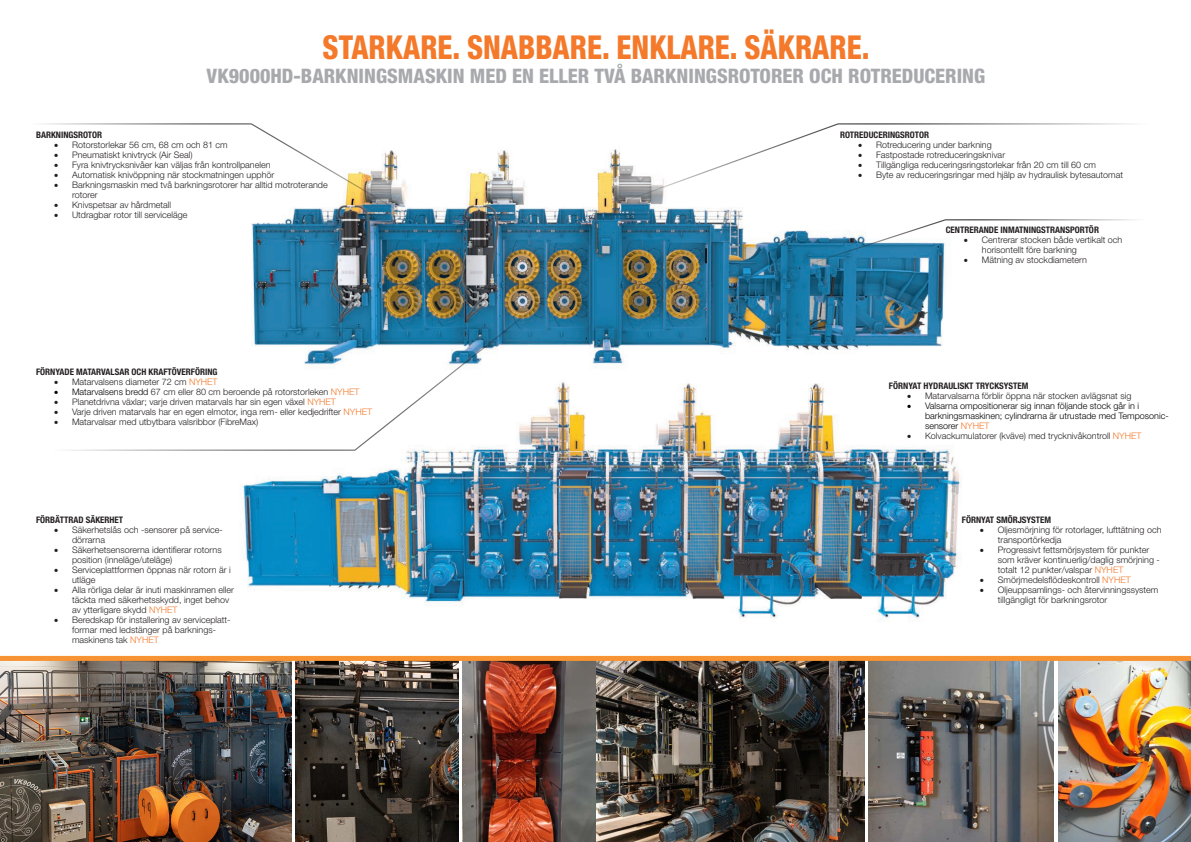
<style>
.page{position:relative;width:1191px;height:842px;background:#fff}
.page>*{position:absolute;margin:0;border:0;box-sizing:border-box;transform-origin:0 0}
.Pääotsikko{font:800 condensed 33px "Helvetica Neue LT Pro";color:#f4792a;scale:.91 1}
.t1{font:800 condensed 20px "Helvetica Neue LT Pro";color:#a8a9ad}
.t2{font:300 9px/10px "Helvetica Neue LT Pro";color:#231f20}
.t3{font:700 condensed 9px "Helvetica Neue LT Pro";color:#231f20}
.t4{font:300 9px/10px "Helvetica Neue LT Pro";color:#000}
.s1{color:#f4792a}
.s2{color:#000}
</style>
<div class="page">
<img style="left:251px;top:150px;width:694px;height:217px">
<img style="left:164px;top:383px;width:862px;height:315px">
<img style="left:1058px;top:661px;width:133px;height:181px">
<img style="left:462px;top:661px;width:403px;height:181px">
<img style="left:868px;top:661px;width:186px;height:181px">
<img style="left:0;top:661px;width:291px;height:181px">
<img style="left:68px;top:258px;width:528px;height:193px">
<svg style="left:43px;top:123px;width:380px;height:103px"></svg>
<svg style="left:601px;top:123px;width:531px;height:88px"></svg>
<img style="left:295px;top:661px;width:164px;height:181px">
<div style="left:0;top:656px;width:1191px;height:5px;background:#f79332"></div>
<svg style="left:793px;top:219px;width:343px;height:51px"></svg>
<p class="Pääotsikko" style="left:322px;top:27px;width:602px">STARKARE. SNABBARE. ENKLARE. SÄKRARE.</p>
<p class="t1" style="left:207px;top:64px;width:780px">VK9000HD-BARKNINGSMASKIN MED EN ELLER TVÅ BARKNINGSROTORER OCH ROTREDUCERING</p>
<p class="t3" style="left:36px;top:129px;width:68px">BARKNINGSROTOR</p>
<p class="t2" style="left:54px;top:139px;width:175px">• Rotorstorlekar 56 cm, 68 cm och 81 cm</p>
<p class="t2" style="left:54px;top:149px;width:140px">• Pneumatiskt knivtryck (Air Seal)</p>
<p class="t2" style="left:54px;top:159px;width:218px">• Fyra knivtrycksnivåer kan väljas från kontrollpanelen</p>
<p class="t2" style="left:54px;top:169px;width:222px">• Automatisk knivöppning när stockmatningen upphör</p>
<p class="t2" style="left:72px;top:179px;width:257px;text-indent:-18px">• Barkningsmaskin med två barkningsrotorer har alltid motroterande rotorer</p>
<p class="t2" style="left:54px;top:199px;width:119px">• Knivspetsar av hårdmetall</p>
<p class="t2" style="left:54px;top:209px;width:135px">• Utdragbar rotor till serviceläge</p>
<p class="t3" style="left:36px;top:366px;width:183px">FÖRNYADE MATARVALSAR OCH KRAFTÖVERFÖRING</p>
<p class="t2" style="left:54px;top:376px;width:165px">• Matarvalsens diameter 72 cm <span class="s1">NYHET</span></p>
<p class="t2" style="left:54px;top:386px;width:307px"><span class="s2">• Matarvalsens bredd</span> 67 cm eller 80 cm beroende på rotorstorleken <span class="s1">NYHET</span></p>
<p class="t2" style="left:54px;top:396px;width:283px">• Planetdrivna växlar; varje driven matarvals har sin egen växel <span class="s1">NYHET</span></p>
<p class="t2" style="left:54px;top:406px;width:319px">• Varje driven matarvals har en egen elmotor, inga rem- eller kedjedrifter <span class="s1">NYHET</span></p>
<p class="t2" style="left:54px;top:416px;width:206px">• Matarvalsar med utbytbara valsribbor (FibreMax)</p>
<p class="t3" style="left:36px;top:515px;width:89px">FÖRBÄTTRAD SÄKERHET</p>
<p class="t2" style="left:72px;top:525px;width:152px;text-indent:-18px">• Säkerhetslås och -sensorer på service&shy;dörrarna</p>
<p class="t2" style="left:72px;top:545px;width:151px;text-indent:-18px">• Säkerhetsensorerna identifierar rotorns position (inneläge/uteläge)</p>
<p class="t2" style="left:72px;top:565px;width:160px;text-indent:-18px">• Serviceplattformen öppnas när rotorn är i utläge</p>
<p class="t2" style="left:72px;top:585px;width:163px;text-indent:-18px">• Alla rörliga delar är inuti maskinramen eller täckta med säkerhetsskydd, inget behov av ytterligare skydd <span class="s1">NYHET</span></p>
<p class="t2" style="left:72px;top:615px;width:160px;text-indent:-18px">• Beredskap för installering av serviceplatt&shy;formar med ledstänger på barknings&shy;maskinens tak <span class="s1">NYHET</span></p>
<p class="t3" style="left:840px;top:129px;width:90px">ROTREDUCERINGSROTOR</p>
<p class="t2" style="left:858px;top:139px;width:135px">• Rotreducering under barkning</p>
<p class="t2" style="left:858px;top:149px;width:149px">• Fastpostade rotreduceringsknivar</p>
<p class="t2" style="left:858px;top:159px;width:239px">• Tillgängliga reduceringsringstorlekar från 20 cm till 60 cm</p>
<p class="t2" style="left:858px;top:169px;width:266px">• Byte av reduceringsringar med hjälp av hydraulisk bytesautomat</p>
<p class="t3" style="left:945px;top:225px;width:155px">CENTRERANDE INMATNINGSTRANSPORTÖR</p>
<p class="t2" style="left:981px;top:235px;width:142px;text-indent:-18px">• Centrerar stocken både vertikalt och horisontellt före barkning</p>
<p class="t2" style="left:963px;top:255px;width:125px">• Mätning av stockdiametern</p>
<p class="t3" style="left:889px;top:381px;width:141px">FÖRNYAT HYDRAULISKT TRYCKSYSTEM</p>
<p class="t2" style="left:907px;top:391px;width:226px">• Matarvalsarna förblir öppna när stocken avlägsnat sig</p>
<p class="t4" style="left:925px;top:401px;width:245px;text-indent:-18px">• Valsarna ompositionerar sig innan följande stock går in i barkningsmaskinen; cylindrarna är utrustade med Temposonic&shy;sensorer <span class="s1">NYHET</span></p>
<p class="t2" style="left:907px;top:431px;width:236px">• Kolvackumulatorer (kväve) med trycknivåkontroll <span class="s1">NYHET</span></p>
<p class="t3" style="left:962px;top:514px;width:91px">FÖRNYAT SMÖRJSYSTEM</p>
<p class="t2" style="left:998px;top:525px;width:165px;text-indent:-18px">• Oljesmörjning för rotorlager, lufttätning och transportörkedja</p>
<p class="t2" style="left:998px;top:545px;width:163px;text-indent:-18px">• Progressivt fettsmörjsystem för punkter som kräver kontinuerlig/daglig smörjning - totalt 12 punkter/valspar <span class="s1">NYHET</span></p>
<p class="t2" style="left:980px;top:575px;width:152px">• Smörjmedelsflödeskontroll <span class="s1">NYHET</span></p>
<p class="t2" style="left:998px;top:585px;width:162px;text-indent:-18px">• Oljeuppsamlings- och återvinningssystem tillgängligt för barkningsrotor</p>
</div>
